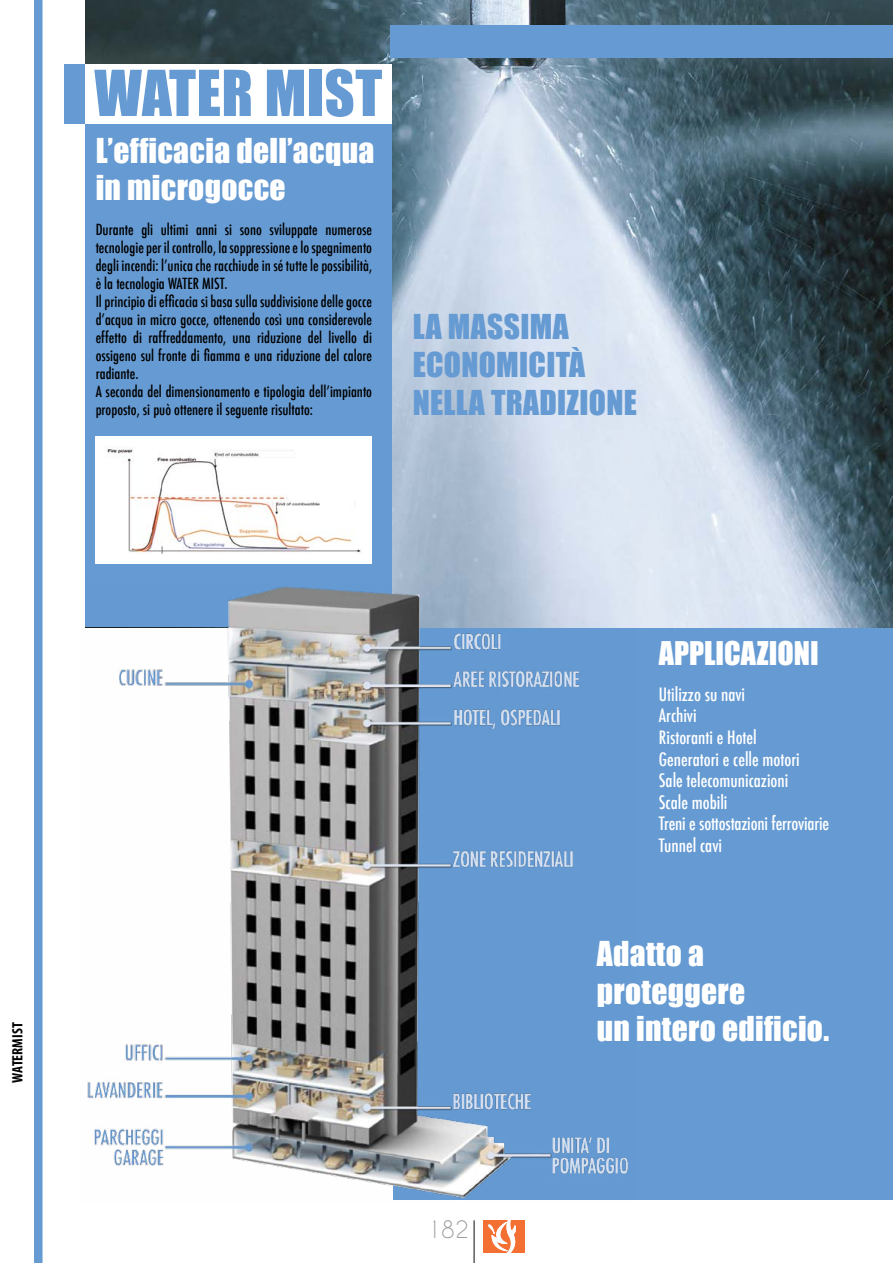
<style>
.page{position:relative;width:893px;height:1263px;background:#fff}
.page>*{position:absolute;margin:0;border:0;box-sizing:border-box;transform-origin:0 0}
.t1{font:58.5px "Impact";letter-spacing:.01em;color:#659ad2}
.t2{font:31.5px/37.8px "Impact";letter-spacing:.01em;color:#fff}
.t3{font:31.5px/37.8px "Impact";letter-spacing:.01em;color:#659ad2}
.t4{font:30px "Impact";color:#fff}
.t5{font:22.5px "Caviar Dreams";color:#9d9ea2}
.t6{font:500 condensed 18px/21.6px "Futura";color:#fff}
.t7{font:500 condensed 15px/18px "Futura";color:#000}
.t8{font:700 condensed 15px "Myriad Pro";color:#000}
</style>
<div class="page">
<svg style="left:34px;top:0;width:9px;height:1263px"></svg>
<img style="left:85px;top:0;width:808px;height:628px">
<div style="left:393px;top:628px;width:500px;height:571px;background:#659ad2"></div>
<div style="left:85px;top:123px;width:306px;height:504px;background:#659ad2"></div>
<div style="left:64px;top:64px;width:327px;height:59px;background:#659ad2"></div>
<div style="left:85px;top:64px;width:306px;height:59px;background:#fff"></div>
<div style="left:96px;top:436px;width:276px;height:128px;background:#fff"></div>
<img style="left:107px;top:449px;width:254px;height:104px">
<img style="left:85px;top:579px;width:551px;height:621px">
<div style="left:390px;top:26px;width:503px;height:32px;background:#659ad2"></div>
<div style="left:484px;top:1220px;width:41px;height:33px;background:#f37032"></div>
<hr style="left:474px;top:1220px;width:1px;height:43px;background:#58595b">
<svg style="left:488px;top:1220px;width:28px;height:33px"></svg>
<h1 class="t1" style="left:94px;top:48px;width:289px">WATER MIST</h1>
<h2 class="t2" style="left:96px;top:131px;width:280px">L’efficacia dell’acqua in microgocce</h2>
<p class="t7" style="left:96px;top:220px;width:278px">Durante gli ultimi anni si sono sviluppate numerose tecnologie per il controllo, la soppressione e lo spegnimento degli incendi: l’unica che racchiude in sé tutte le possibilità, è la tecnologia WATER MIST.<br>Il principio di efficacia si basa sulla suddivisione delle gocce d’acqua in micro gocce, ottenendo così una considerevole effetto di raffreddamento, una riduzione del livello di ossigeno sul fronte di fiamma e una riduzione del calore radiante.<br>A seconda del dimensionamento e tipologia dell’impianto proposto, si può ottenere il seguente risultato:</p>
<h2 class="t3" style="left:413px;top:307px;width:226px">LA MASSIMA<br>ECONOMICITÀ<br>NELLA TRADIZIONE</h2>
<p class="t8" style="left:9px;top:1082px;width:61px;rotate:-90deg">WATERMIST</p>
<h3 class="t5" style="left:428px;top:1216px;width:43px">182</h3>
<h3 class="t4" style="left:659px;top:630px;width:161px">APPLICAZIONI</h3>
<p class="t6" style="left:659px;top:683px;width:172px">Utilizzo su navi<br>Archivi<br>Ristoranti e Hotel<br>Generatori e celle motori<br>Sale telecomunicazioni<br>Scale mobili<br>Treni e sottostazioni ferroviarie<br>Tunnel cavi</p>
<h2 class="t2" style="left:597px;top:934px;width:234px">Adatto a proteggere<br>un intero edificio.</h2>
</div>
